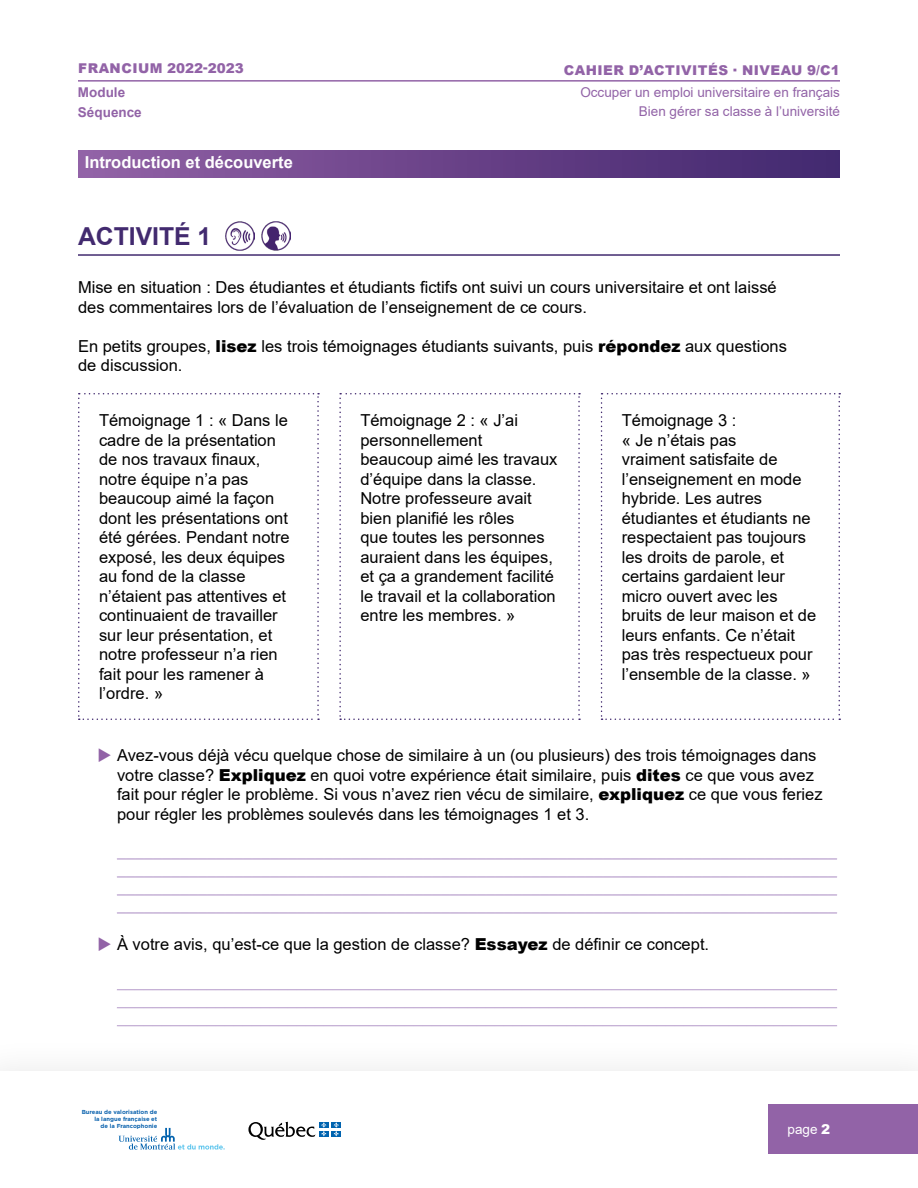
<style>
.page{position:relative;width:918px;height:1188px;background:#fff}
.page>*{position:absolute;margin:0;border:0;box-sizing:border-box;transform-origin:0 0}
.t1{font:700 24.75px "Arial";color:#422a6f}
.t2{font:18px/18px "Minion Pro";color:#c6b1d6;text-align:justify}
.t3{font:16.5px/19.5px "Arial";color:#000}
.t4{font:700 16.5px "Arial";color:#fff}
.t5{font:13.5px "Arial";color:#9263a7}
.t6{font:900 13.5px "Arial";letter-spacing:.035em;color:#9263a7}
.t7{font:700 13.5px "Arial";color:#9263a7}
.t8{font:13.5px "Arial";color:#fff}
.t9{font:700 5.85px/6.8px "Gotham";color:#0f65af;text-align:right}
.s1{font-weight:900}
.s2{color:#9263a7}
</style>
<div class="page">
<div style="left:768px;top:1105px;width:150px;height:49px;background:#9263a7"></div>
<hr style="left:78px;top:80px;width:195px;height:2px;background:#9263a7">
<hr style="left:273px;top:80px;width:567px;height:2px;background:#9263a7">
<div style="left:319px;top:1122px;width:10px;height:6px;background:#0063af"></div>
<div style="left:331px;top:1122px;width:10px;height:6px;background:#0063af"></div>
<div style="left:319px;top:1131px;width:10px;height:6px;background:#0063af"></div>
<svg style="left:248px;top:1122px;width:78px;height:18px"></svg>
<div style="left:331px;top:1131px;width:10px;height:6px;background:#0063af"></div>
<svg style="left:334px;top:1122px;width:5px;height:14px"></svg>
<svg style="left:119px;top:1128px;width:106px;height:22px"></svg>
<div style="left:78px;top:150px;width:762px;height:27px;background:linear-gradient(to right,#9261a5,#40266d)"></div>
<hr style="left:78px;top:254px;width:762px;height:2px;background:#422a6f">
<img style="left:225px;top:221px;width:29px;height:30px">
<img style="left:261px;top:221px;width:30px;height:30px">
<hr style="left:117px;top:859px;width:720px;height:1px;background:#c6b1d6">
<hr style="left:117px;top:877px;width:720px;height:1px;background:#c6b1d6">
<hr style="left:117px;top:895px;width:720px;height:1px;background:#c6b1d6">
<hr style="left:117px;top:913px;width:720px;height:1px;background:#c6b1d6">
<hr style="left:117px;top:989px;width:720px;height:1px;background:#c6b1d6">
<hr style="left:117px;top:1007px;width:720px;height:1px;background:#c6b1d6">
<hr style="left:117px;top:1025px;width:720px;height:1px;background:#c6b1d6">
<svg style="left:78px;top:393px;width:241px;height:327px"></svg>
<svg style="left:339px;top:393px;width:241px;height:327px"></svg>
<svg style="left:601px;top:393px;width:239px;height:327px"></svg>
<p class="t6" style="left:78px;top:59px;width:167px">FRANCIUM 2022-2023</p>
<p class="t6" style="left:564px;top:60px;width:278px">CAHIER D’ACTIVITÉS · NIVEAU 9/C1</p>
<p class="t7" style="left:78px;top:82px;width:49px">Module</p>
<p class="t5" style="left:580px;top:83px;width:261px">Occuper un emploi universitaire en français</p>
<p class="t7" style="left:78px;top:103px;width:65px">Séquence</p>
<p class="t5" style="left:639px;top:101px;width:203px">Bien gérer sa classe à l’université</p>
<p class="t4" style="left:85px;top:151px;width:210px">Introduction et découverte</p>
<h1 class="t1" style="left:78px;top:218px;width:135px">ACTIVITÉ 1</h1>
<p class="t3" style="left:78px;top:278px;width:700px">Mise en situation : Des étudiantes et étudiants fictifs ont suivi un cours universitaire et ont laissé des commentaires lors de l’évaluation de l’enseignement de ce cours.</p>
<p class="t3" style="left:78px;top:336px;width:710px">En petits groupes, <span class="s1">lisez</span> les trois témoignages étudiants suivants, puis <span class="s1">répondez</span> aux questions de discussion.</p>
<p class="t3" style="left:99px;top:410px;width:192px">Témoignage 1 : « Dans le cadre de la présentation de nos travaux finaux, notre équipe n’a pas beaucoup aimé la façon dont les présentations ont été gérées. Pendant notre exposé, les deux équipes au fond de la classe n’étaient pas attentives et continuaient de travailler sur leur présentation, et notre professeur n’a rien fait pour les ramener à l’ordre. »</p>
<p class="t3" style="left:360px;top:410px;width:199px">Témoignage 2 : « J’ai personnellement beaucoup aimé les travaux d’équipe dans la classe.<br>Notre professeure avait bien planifié les rôles<br>que toutes les personnes auraient dans les équipes, et ça a grandement facilité le travail et la collaboration entre les membres. »</p>
<p class="t3" style="left:622px;top:410px;width:196px">Témoignage 3 :<br>« Je n’étais pas<br>vraiment satisfaite de l’enseignement en mode hybride. Les autres étudiantes et étudiants ne respectaient pas toujours les droits de parole, et certains gardaient leur micro ouvert avec les bruits de leur maison et de leurs enfants. Ce n’était pas très respectueux pour l’ensemble de la classe. »</p>
<p class="t3" style="left:117px;top:746px;width:707px;text-indent:-20px"><span class="s2">◆</span> Avez-vous déjà vécu quelque chose de similaire à un (ou plusieurs) des trois témoignages dans votre classe? <span class="s1">Expliquez</span> en quoi votre expérience était similaire, puis <span class="s1">dites</span> ce que vous avez fait pour régler le problème. Si vous n’avez rien vécu de similaire, <span class="s1">expliquez</span> ce que vous feriez pour régler les problèmes soulevés dans les témoignages 1 et 3.</p>
<p class="t2" style="left:117px;top:843px;width:721px">________________________________________________________________________________ ________________________________________________________________________________ ________________________________________________________________________________ ________________________________________________________________________________</p>
<p class="t3" style="left:98px;top:935px;width:613px"><span class="s2">◆</span> À votre avis, qu’est-ce que la gestion de classe? <span class="s1">Essayez</span> de définir ce concept.</p>
<p class="t9" style="left:82px;top:1109px;width:77px">Bureau de valorisation de la langue française et<br>de la Francophonie</p>
<p class="t8" style="left:788px;top:1120px;width:44px">page <span class="s1">2</span></p>
</div>
